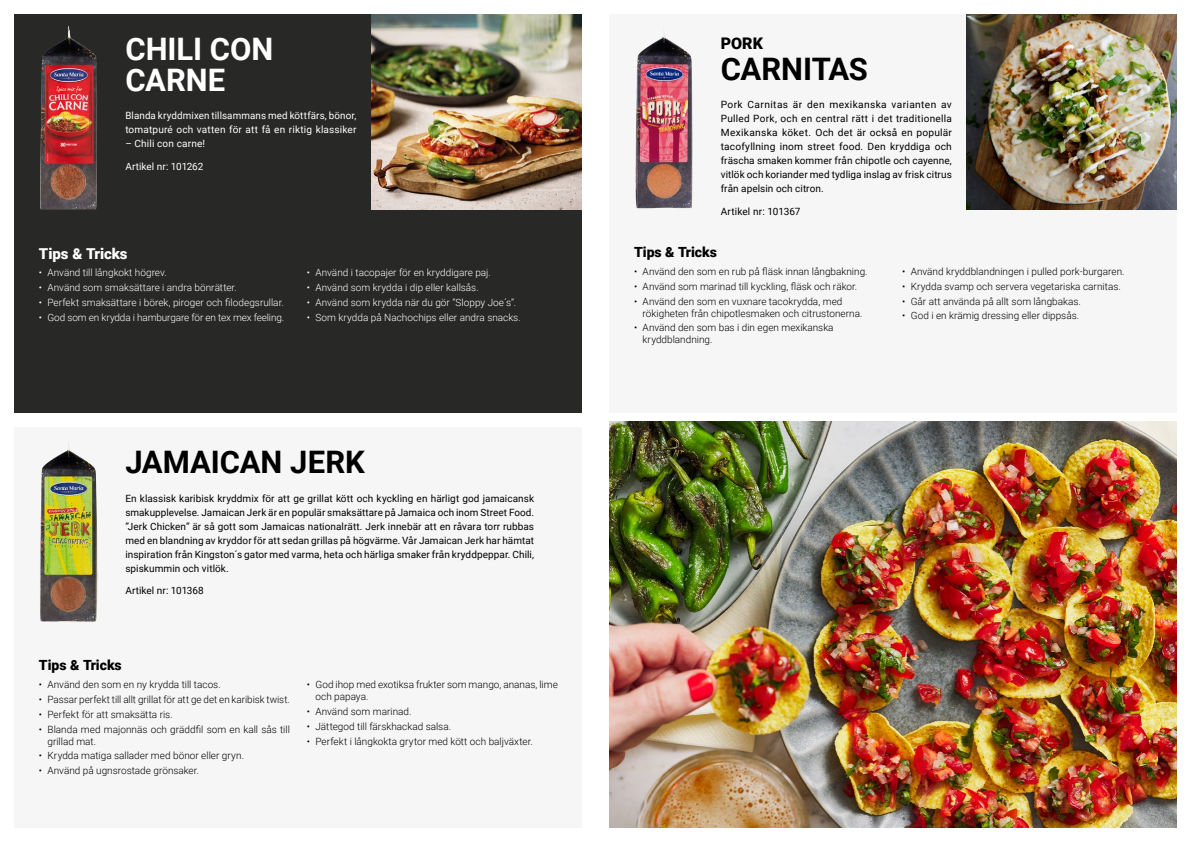
<style>
.page{position:relative;width:1191px;height:842px;background:#fff}
.page>*{position:absolute;margin:0;border:0;box-sizing:border-box;transform-origin:0 0}
.t1{font:700 31px "Roboto";color:#000}
.t2{font:700 31px/31px "Roboto";color:#fff}
.t3{font:900 16px "Roboto";color:#000}
.t4{font:900 15px "Roboto";letter-spacing:-.005em;color:#fff}
.t5{font:900 14px "Roboto";letter-spacing:-.005em;color:#000}
.t6{font:300 10px/12px "Roboto";color:#000}
.t7{font:10px/14px "Roboto";letter-spacing:.005em;color:#000;text-align:justify}
.t8{font:300 10px "Roboto";color:#fff}
.t9{font:10px/14px "Roboto";letter-spacing:.015em;color:#fff}
.t10{font:10px "Roboto";letter-spacing:-.005em;color:#fff}
</style>
<div class="page">
<div style="left:14px;top:427px;width:567px;height:401px;background:#f6f6f6"></div>
<div style="left:14px;top:14px;width:567px;height:399px;background:#282827"></div>
<div style="left:609px;top:14px;width:567px;height:399px;background:#f6f6f6"></div>
<img style="left:966px;top:14px;width:210px;height:195px">
<img style="left:40px;top:26px;width:57px;height:183px">
<img style="left:635px;top:33px;width:57px;height:176px">
<img style="left:609px;top:421px;width:567px;height:407px">
<img style="left:40px;top:443px;width:57px;height:179px">
<img style="left:371px;top:14px;width:210px;height:195px">
<h1 class="t2" style="left:125px;top:32px;width:149px">CHILI CON<br>CARNE</h1>
<p class="t9" style="left:125px;top:108px;width:233px">Blanda kryddmixen tillsammans med köttfärs, bönor, tomatpuré och vatten för att få en riktig klassiker</p>
<p class="t9" style="left:125px;top:136px;width:81px">– Chili con carne!</p>
<p class="t10" style="left:125px;top:159px;width:80px">Artikel nr: 101262</p>
<h3 class="t4" style="left:39px;top:243px;width:90px">Tips &amp; Tricks</h3>
<p class="t8" style="left:39px;top:266px;width:129px">• Använd till långkokt högrev.</p>
<p class="t8" style="left:39px;top:281px;width:199px">• Använd som smaksättare i andra bönrätter.</p>
<p class="t8" style="left:39px;top:296px;width:246px">• Perfekt smaksättare i börek, piroger och filodegsrullar.</p>
<p class="t8" style="left:39px;top:310px;width:247px">• God som en krydda i hamburgare för en tex mex feeling.</p>
<p class="t8" style="left:307px;top:266px;width:185px">• Använd i tacopajer för en kryddigare paj.</p>
<p class="t8" style="left:307px;top:281px;width:173px">• Använd som krydda i dip eller kallsås.</p>
<p class="t8" style="left:307px;top:296px;width:211px">• Använd som krydda när du gör ”Sloppy Joe´s”.</p>
<p class="t8" style="left:307px;top:310px;width:215px">• Som krydda på Nachochips eller andra snacks.</p>
<h1 class="t1" style="left:125px;top:441px;width:241px">JAMAICAN JERK</h1>
<p class="t7" style="left:125px;top:491px;width:410px">En klassisk karibisk kryddmix för att ge grillat kött och kyckling en härligt god jamaicansk smakupplevelse. Jamaican Jerk är en populär smaksättare på Jamaica och inom Street Food. ”Jerk Chicken” är så gott som Jamaicas nationalrätt. Jerk innebär att en råvara torr rubbas med en blandning av kryddor för att sedan grillas på högvärme. Vår Jamaican Jerk har hämtat inspiration från Kingston´s gator med varma, heta och härliga smaker från kryddpeppar. Chili, spiskummin och vitlök.</p>
<p class="t7" style="left:125px;top:583px;width:80px">Artikel nr: 101368</p>
<h3 class="t5" style="left:39px;top:655px;width:84px">Tips &amp; Tricks</h3>
<p class="t6" style="left:39px;top:678px;width:183px">• Använd den som en ny krydda till tacos.</p>
<p class="t6" style="left:39px;top:693px;width:252px">• Passar perfekt till allt grillat för att ge det en karibisk twist.</p>
<p class="t6" style="left:39px;top:708px;width:135px">• Perfekt för att smaksätta ris.</p>
<p class="t6" style="left:47px;top:723px;width:244px;text-indent:-9px">• Blanda med majonnäs och gräddfil som en kall sås till grillad mat.</p>
<p class="t6" style="left:39px;top:749px;width:206px">• Krydda matiga sallader med bönor eller gryn.</p>
<p class="t6" style="left:39px;top:764px;width:161px">• Använd på ugnsrostade grönsaker.</p>
<p class="t6" style="left:315px;top:678px;width:244px;text-indent:-9px">• God ihop med exotiksa frukter som mango, ananas, lime och papaya.</p>
<p class="t6" style="left:307px;top:705px;width:106px">• Använd som marinad.</p>
<p class="t6" style="left:307px;top:720px;width:146px">• Jättegod till färskhackad salsa.</p>
<p class="t6" style="left:307px;top:735px;width:227px">• Perfekt i långkokta grytor med kött och baljväxter.</p>
<h2 class="t3" style="left:721px;top:32px;width:44px">PORK</h2>
<h1 class="t1" style="left:721px;top:47px;width:149px">CARNITAS</h1>
<p class="t7" style="left:721px;top:97px;width:233px">Pork Carnitas är den mexikanska varianten av Pulled Pork, och en central rätt i det traditionella Mexikanska köket. Och det är också en populär tacofyllning inom street food. Den kryddiga och fräscha smaken kommer från chipotle och cayenne, vitlök och koriander med tydliga inslag av frisk citrus från apelsin och citron.</p>
<p class="t7" style="left:721px;top:204px;width:81px">Artikel nr: 101367</p>
<h3 class="t5" style="left:634px;top:242px;width:84px">Tips &amp; Tricks</h3>
<p class="t6" style="left:634px;top:265px;width:235px">• Använd den som en rub på fläsk innan långbakning.</p>
<p class="t6" style="left:634px;top:280px;width:225px">• Använd som marinad till kyckling, fläsk och räkor.</p>
<p class="t6" style="left:642px;top:295px;width:221px;text-indent:-8px">• Använd den som en vuxnare tacokrydda, med rökigheten från chipotlesmaken och citrustonerna.</p>
<p class="t6" style="left:642px;top:321px;width:192px;text-indent:-8px">• Använd den som bas i din egen mexikanska kryddblandning.</p>
<p class="t6" style="left:902px;top:265px;width:224px">• Använd kryddblandningen i pulled pork-burgaren.</p>
<p class="t6" style="left:902px;top:280px;width:220px">• Krydda svamp och servera vegetariska carnitas.</p>
<p class="t6" style="left:902px;top:295px;width:180px">• Går att använda på allt som långbakas.</p>
<p class="t6" style="left:902px;top:309px;width:178px">• God i en krämig dressing eller dippsås.</p>
</div>
